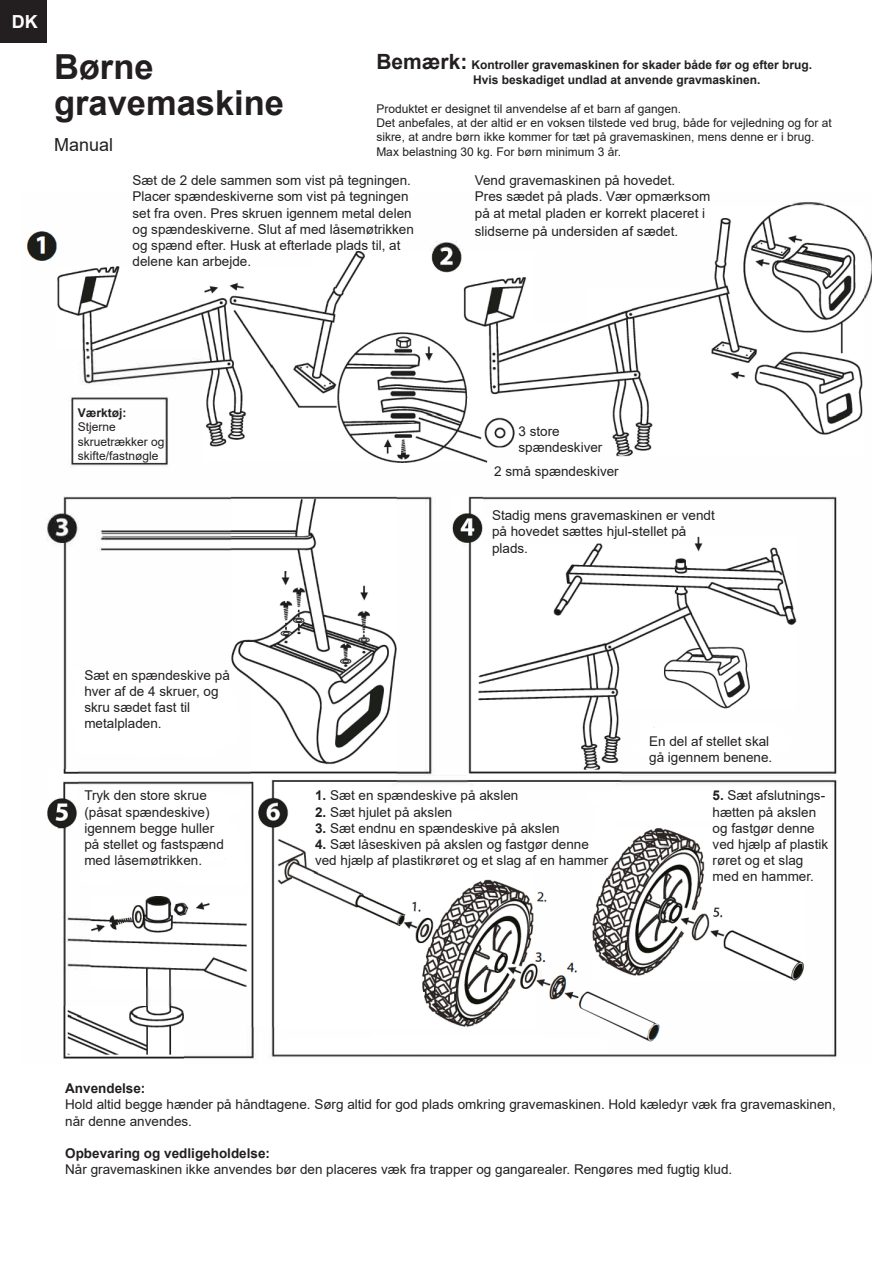
<style>
.page{position:relative;width:893px;height:1263px;background:#fff}
.page>*{position:absolute;margin:0;border:0;box-sizing:border-box;transform-origin:0 0}
.t1{font:700 34.5px "Arial";color:#231f20}
.t2{font:18px "Arial";color:#231f20}
.t3{font:700 18px "Arial";color:#fff}
.t4{font:13.5px/16.2px "Arial";color:#231f20}
.t5{font:700 13.5px "Arial";color:#231f20}
.t6{font:12px/14.4px "Arial";color:#231f20}
.t7{font:700 12px "Arial";color:#231f20}
.s1{font-size:21px}
.s2{font-weight:700}
</style>
<div class="page">
<img style="left:26px;top:201px;width:846px;height:858px">
<div style="left:0;top:0;width:47px;height:43px;background:#231f20"></div>
<p class="t3" style="left:12px;top:9px;width:27px">DK</p>
<p class="t7" style="left:376px;top:57px;width:437px"><span class="s1">Bemærk:</span> Kontroller gravemaskinen for skader både før og efter brug.</p>
<p class="t7" style="left:473px;top:71px;width:289px">Hvis beskadiget undlad at anvende gravmaskinen.</p>
<p class="t6" style="left:376px;top:101px;width:306px">Produktet er designet til anvendelse af et barn af gangen.</p>
<p class="t6" style="left:376px;top:115px;width:457px">Det anbefales, at der altid er en voksen tilstede ved brug, både for vejledning og for at sikre, at andre børn ikke kommer for tæt på gravemaskinen, mens denne er i brug.</p>
<p class="t6" style="left:376px;top:144px;width:246px">Max belastning 30 kg. For børn minimum 3 år.</p>
<p class="t4" style="left:133px;top:172px;width:283px">Sæt de 2 dele sammen som vist på tegningen.<br>Placer spændeskiverne som vist på tegningen set fra oven. Pres skruen igennem metal delen og spændeskiverne. Slut af med låsemøtrikken og spænd efter. Husk at efterlade plads til, at delene kan arbejde.</p>
<p class="t4" style="left:475px;top:172px;width:202px">Vend gravemaskinen på hovedet.</p>
<p class="t1" style="left:54px;top:43px;width:101px">Børne</p>
<p class="t1" style="left:54px;top:79px;width:232px">gravemaskine</p>
<p class="t2" style="left:54px;top:132px;width:61px">Manual</p>
<p class="t4" style="left:475px;top:188px;width:237px">Pres sædet på plads. Vær opmærksom</p>
<p class="t4" style="left:475px;top:205px;width:232px">på at metal pladen er korrekt placeret i</p>
<p class="t4" style="left:475px;top:223px;width:205px">slidserne på undersiden af sædet.</p>
<p class="t7" style="left:78px;top:404px;width:50px">Værktøj:</p>
<p class="t6" style="left:78px;top:420px;width:40px">Stjerne</p>
<p class="t6" style="left:78px;top:434px;width:88px">skruetrækker og</p>
<p class="t6" style="left:78px;top:449px;width:82px">skifte/fastnøgle</p>
<p class="t4" style="left:84px;top:667px;width:147px">Sæt en spændeskive på</p>
<p class="t4" style="left:84px;top:683px;width:136px">hver af de 4 skruer, og</p>
<p class="t4" style="left:84px;top:699px;width:107px">skru sædet fast til</p>
<p class="t4" style="left:84px;top:715px;width:79px">metalpladen.</p>
<p class="t4" style="left:518px;top:423px;width:43px">3 store</p>
<p class="t4" style="left:518px;top:439px;width:86px">spændeskiver</p>
<p class="t4" style="left:494px;top:463px;width:126px">2 små spændeskiver</p>
<p class="t4" style="left:492px;top:507px;width:224px">Stadig mens gravemaskinen er vendt på hovedet sættes hjul-stellet på plads.</p>
<p class="t4" style="left:649px;top:732px;width:122px">En del af stellet skal</p>
<p class="t4" style="left:649px;top:749px;width:125px">gå igennem benene.</p>
<p class="t4" style="left:84px;top:787px;width:141px">Tryk den store skrue (påsat spændeskive) igennem begge huller på stellet og fastspænd med låsemøtrikken.</p>
<p class="t4" style="left:315px;top:787px;width:205px"><span class="s2">1.</span> Sæt en spændeskive på akslen</p>
<p class="t4" style="left:315px;top:804px;width:139px"><span class="s2">2.</span> Sæt hjulet på akslen</p>
<p class="t4" style="left:315px;top:820px;width:246px"><span class="s2">3.</span> Sæt endnu en spændeskive på akslen</p>
<p class="t4" style="left:315px;top:836px;width:275px"><span class="s2">4.</span> Sæt låseskiven på akslen og fastgør denne</p>
<p class="t4" style="left:315px;top:852px;width:295px">ved hjælp af plastikrøret og et slag af en hammer</p>
<p class="t4" style="left:713px;top:787px;width:117px"><span class="s2">5.</span> Sæt afslutnings&shy;hætten på akslen og fastgør denne ved hjælp af plastik røret og et slag</p>
<p class="t4" style="left:713px;top:868px;width:103px">med en hammer.</p>
<p class="t5" style="left:65px;top:1079px;width:82px">Anvendelse:</p>
<p class="t4" style="left:65px;top:1096px;width:772px">Hold altid begge hænder på håndtagene. Sørg altid for god plads omkring gravemaskinen. Hold kæledyr væk fra gravemaskinen, når denne anvendes.</p>
<p class="t5" style="left:65px;top:1144px;width:206px">Opbevaring og vedligeholdelse:</p>
<p class="t4" style="left:65px;top:1161px;width:669px">Når gravemaskinen ikke anvendes bør den placeres væk fra trapper og gangarealer. Rengøres med fugtig klud.</p>
</div>
